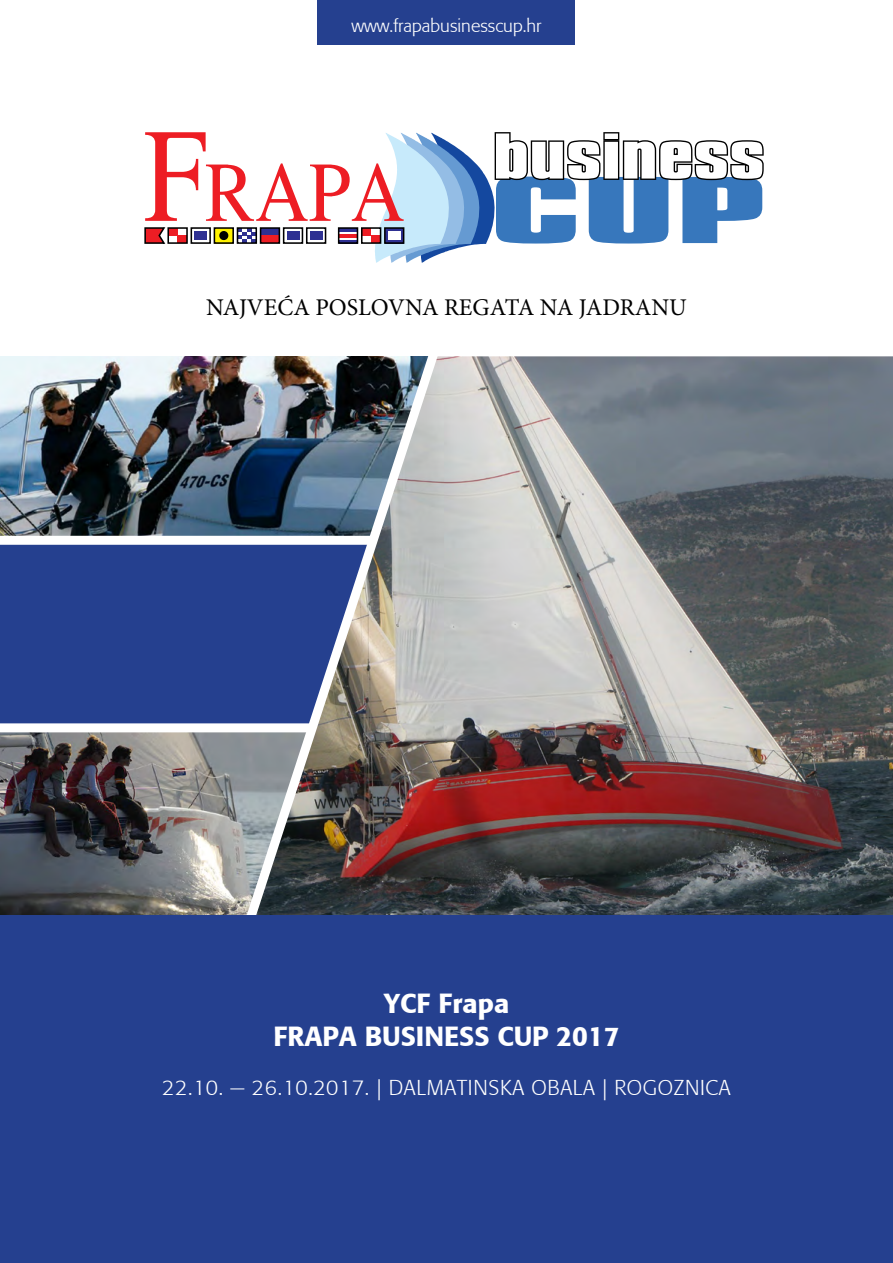
<style>
.page{position:relative;width:893px;height:1263px;background:#fff}
.page>*{position:absolute;margin:0;border:0;box-sizing:border-box;transform-origin:0 0}
.t1{font:500 27px/32.4px "Formata CE";color:#fff;text-align:center}
.t2{font:24px "Minion Pro";color:#000}
.t3{font:21px "Formata";letter-spacing:.03em;color:#fff}
.t4{font:18px "Formata";color:#fff}
</style>
<div class="page">
<img style="left:0;top:732px;width:237px;height:184px">
<img style="left:0;top:356px;width:237px;height:180px">
<div style="left:0;top:540px;width:371px;height:188px;background:#25408f"></div>
<img style="left:453px;top:356px;width:440px;height:560px">
<img style="left:237px;top:356px;width:216px;height:560px">
<div style="left:0;top:536px;width:371px;height:9px;background:#fff"></div>
<div style="left:0;top:723px;width:312px;height:9px;background:#fff"></div>
<div style="left:318px;top:0;width:257px;height:45px;background:#25408f"></div>
<svg style="left:144px;top:132px;width:620px;height:131px"></svg>
<div style="left:0;top:916px;width:893px;height:347px;background:#25408f"></div>
<p class="t4" style="left:351px;top:15px;width:192px">www.frapabusinesscup.hr</p>
<p class="t2" style="left:206px;top:291px;width:482px">NAJVEĆA POSLOVNA REGATA NA JADRANU</p>
<p class="t1" style="left:274px;top:987px;width:347px">YCF Frapa<br>FRAPA BUSINESS CUP 2017</p>
<p class="t3" style="left:162px;top:1074px;width:570px">22.10. - 26.10.2017. | DALMATINSKA OBALA | ROGOZNICA</p>
</div>
